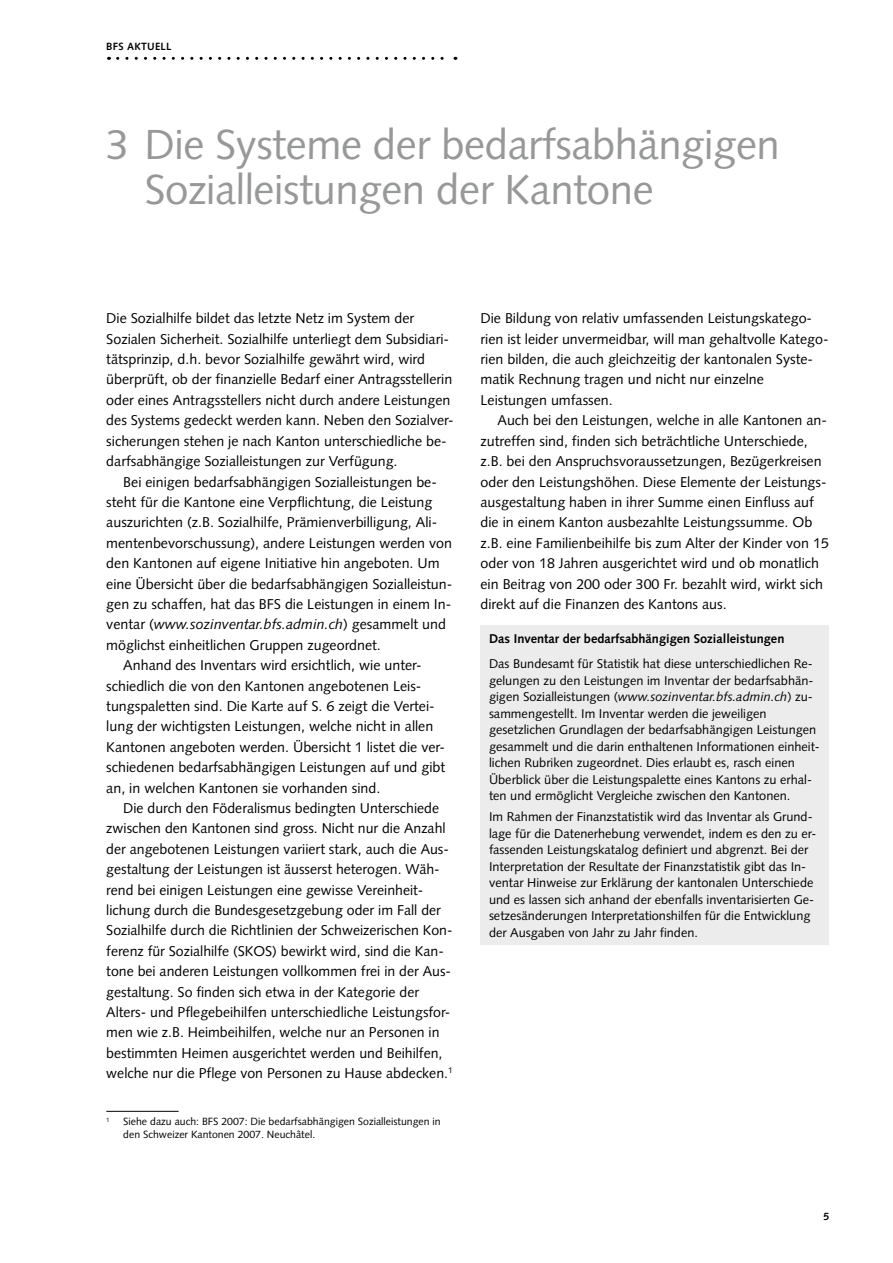
<style>
.page{position:relative;width:893px;height:1263px;background:#fff}
.page>*{position:absolute;margin:0;border:0;box-sizing:border-box;transform-origin:0 0}
.t1{font:42px/45px "Syntax LT Std";letter-spacing:-.01em;color:#979898}
.t2{font:14.25px/20.4px "Syntax LT Std";color:#000}
.t3{font:italic 14.25px "Syntax LT Std";color:#000}
.t4{font:12.75px/16.5px "Syntax LT Std";color:#000}
.t5{font:700 12.75px "Syntax LT Std";color:#000}
.t6{font:10.5px/12.9px "Syntax LT Std";color:#000}
.t7{font:700 10.5px "Syntax LT Std";letter-spacing:.025em;color:#000}
.t8{font:6.15px "Syntax LT Std";color:#000}
.s1{font-style:normal}
.s2{font-style:italic}
</style>
<div class="page">
<svg style="left:118px;top:57px;width:338px;height:3px"></svg>
<hr style="left:106px;top:1111px;width:73px;height:1px;background:#000">
<div style="left:480px;top:625px;width:349px;height:320px;background:#ececec"></div>
<p class="t7" style="left:106px;top:41px;width:67px">bfs aktuell</p>
<h1 class="t1" style="left:145px;top:122px;width:637px;text-indent:-38px">3 Die Systeme der bedarfsabhängigen<br>Sozialleistungen der Kantone</h1>
<p class="t2" style="left:106px;top:308px;width:349px">Die Sozialhilfe bildet das letzte Netz im System der Sozialen Sicherheit. Sozialhilfe unterliegt dem Subsidiari&shy;tätsprinzip, d.h. bevor Sozialhilfe gewährt wird, wird überprüft, ob der finanzielle Bedarf einer Antragsstellerin oder eines Antragsstellers nicht durch andere Leistungen des Systems gedeckt werden kann. Neben den Sozialver&shy;sicherungen stehen je nach Kanton unterschiedliche be&shy;darfsabhängige Sozialleistungen zur Verfügung.</p>
<p class="t2" style="left:123px;top:471px;width:315px">Bei einigen bedarfsabhängigen Sozialleistungen be-</p>
<p class="t2" style="left:106px;top:492px;width:328px">steht für die Kantone eine Verpflichtung, die Leistung</p>
<p class="t2" style="left:106px;top:512px;width:332px">auszurichten (z.B. Sozialhilfe, Prämienverbilligung, Ali-</p>
<p class="t2" style="left:106px;top:533px;width:347px">mentenbevorschussung), andere Leistungen werden von</p>
<p class="t2" style="left:106px;top:553px;width:335px">den Kantonen auf eigene Initiative hin angeboten. Um</p>
<p class="t2" style="left:106px;top:573px;width:348px">eine Übersicht über die bedarfsabhängigen Sozialleistun-</p>
<p class="t2" style="left:106px;top:594px;width:347px">gen zu schaffen, hat das BFS die Leistungen in einem In-</p>
<p class="t3" style="left:106px;top:616px;width:341px"><span class="s1">ventar (</span>www.sozinventar.bfs.admin.ch<span class="s1">) gesammelt und</span></p>
<p class="t2" style="left:106px;top:635px;width:276px">möglichst einheitlichen Gruppen zugeordnet.</p>
<p class="t2" style="left:123px;top:655px;width:300px">Anhand des Inventars wird ersichtlich, wie unter-</p>
<p class="t2" style="left:106px;top:675px;width:317px">schiedlich die von den Kantonen angebotenen Leis-</p>
<p class="t2" style="left:106px;top:696px;width:330px">tungspaletten sind. Die Karte auf S. 6 zeigt die Vertei-</p>
<p class="t2" style="left:106px;top:716px;width:329px">lung der wichtigsten Leistungen, welche nicht in allen</p>
<p class="t2" style="left:106px;top:737px;width:340px">Kantonen angeboten werden. Übersicht 1 listet die ver-</p>
<p class="t2" style="left:106px;top:757px;width:340px">schiedenen bedarfsabhängigen Leistungen auf und gibt</p>
<p class="t2" style="left:106px;top:777px;width:276px">an, in welchen Kantonen sie vorhanden sind.</p>
<p class="t2" style="left:123px;top:798px;width:317px">Die durch den Föderalismus bedingten Unterschiede</p>
<p class="t2" style="left:106px;top:818px;width:341px">zwischen den Kantonen sind gross. Nicht nur die Anzahl</p>
<p class="t2" style="left:106px;top:839px;width:344px">der angebotenen Leistungen variiert stark, auch die Aus-</p>
<p class="t2" style="left:106px;top:859px;width:335px">gestaltung der Leistungen ist äusserst heterogen. Wäh-</p>
<p class="t2" style="left:106px;top:879px;width:317px">rend bei einigen Leistungen eine gewisse Vereinheit-</p>
<p class="t2" style="left:106px;top:900px;width:336px">lichung durch die Bundesgesetzgebung oder im Fall der</p>
<p class="t2" style="left:106px;top:920px;width:348px">Sozialhilfe durch die Richtlinien der Schweizerischen Kon-</p>
<p class="t2" style="left:106px;top:941px;width:339px">ferenz für Sozialhilfe (SKOS) bewirkt wird, sind die Kan-</p>
<p class="t2" style="left:106px;top:961px;width:346px">tone bei anderen Leistungen vollkommen frei in der Aus-</p>
<p class="t2" style="left:106px;top:981px;width:314px">gestaltung. So finden sich etwa in der Kategorie der</p>
<p class="t2" style="left:106px;top:1002px;width:346px">Alters- und Pflegebeihilfen unterschiedliche Leistungsfor-</p>
<p class="t2" style="left:106px;top:1022px;width:335px">men wie z.B. Heimbeihilfen, welche nur an Personen in</p>
<p class="t2" style="left:106px;top:1043px;width:338px">bestimmten Heimen ausgerichtet werden und Beihilfen,</p>
<p class="t2" style="left:106px;top:1063px;width:348px">welche nur die Pflege von Personen zu Hause abdecken.<sup>1</sup></p>
<p class="t8" style="left:106px;top:1116px;width:5px">1</p>
<p class="t6" style="left:123px;top:1115px;width:319px">Siehe dazu auch: BFS 2007: Die bedarfsabhängigen Sozialleistungen in den Schweizer Kantonen 2007. Neuchâtel.</p>
<p class="t2" style="left:480px;top:308px;width:350px">Die Bildung von relativ umfassenden Leistungskatego&shy;rien ist leider unvermeidbar, will man gehaltvolle Katego&shy;rien bilden, die auch gleichzeitig der kantonalen Syste&shy;matik Rechnung tragen und nicht nur einzelne Leistungen umfassen.</p>
<p class="t2" style="left:480px;top:410px;width:350px;text-indent:17px">Auch bei den Leistungen, welche in alle Kantonen an&shy;zutreffen sind, finden sich beträchtliche Unterschiede, z.B. bei den Anspruchsvoraussetzungen, Bezügerkreisen oder den Leistungshöhen. Diese Elemente der Leistungs&shy;ausgestaltung haben in ihrer Summe einen Einfluss auf die in einem Kanton ausbezahlte Leistungssumme. Ob z.B. eine Familienbeihilfe bis zum Alter der Kinder von 15 oder von 18 Jahren ausgerichtet wird und ob monatlich ein Beitrag von 200 oder 300 Fr. bezahlt wird, wirkt sich direkt auf die Finanzen des Kantons aus.</p>
<p class="t5" style="left:489px;top:632px;width:297px">Das Inventar der bedarfsabhängigen Sozialleistungen</p>
<p class="t4" style="left:489px;top:656px;width:332px">Das Bundesamt für Statistik hat diese unterschiedlichen Re&shy;gelungen zu den Leistungen im Inventar der bedarfsabhän&shy;gigen Sozialleistungen (<span class="s2">www.sozinventar.bfs.admin.ch</span>) zu&shy;sammengestellt. Im Inventar werden die jeweiligen gesetzlichen Grundlagen der bedarfsabhängigen Leistungen gesammelt und die darin enthaltenen Informationen einheit&shy;lichen Rubriken zugeordnet. Dies erlaubt es, rasch einen Überblick über die Leistungspalette eines Kantons zu erhal&shy;ten und ermöglicht Vergleiche zwischen den Kantonen.</p>
<p class="t4" style="left:489px;top:809px;width:329px">Im Rahmen der Finanzstatistik wird das Inventar als Grund&shy;lage für die Datenerhebung verwendet, indem es den zu er&shy;fassenden Leistungskatalog definiert und abgrenzt. Bei der Interpretation der Resultate der Finanzstatistik gibt das In&shy;ventar Hinweise zur Erklärung der kantonalen Unterschiede und es lassen sich anhand der ebenfalls inventarisierten Ge&shy;setzesänderungen Interpretationshilfen für die Entwicklung der Ausgaben von Jahr zu Jahr finden.</p>
<p class="t7" style="left:823px;top:1210px;width:7px">5</p>
</div>
